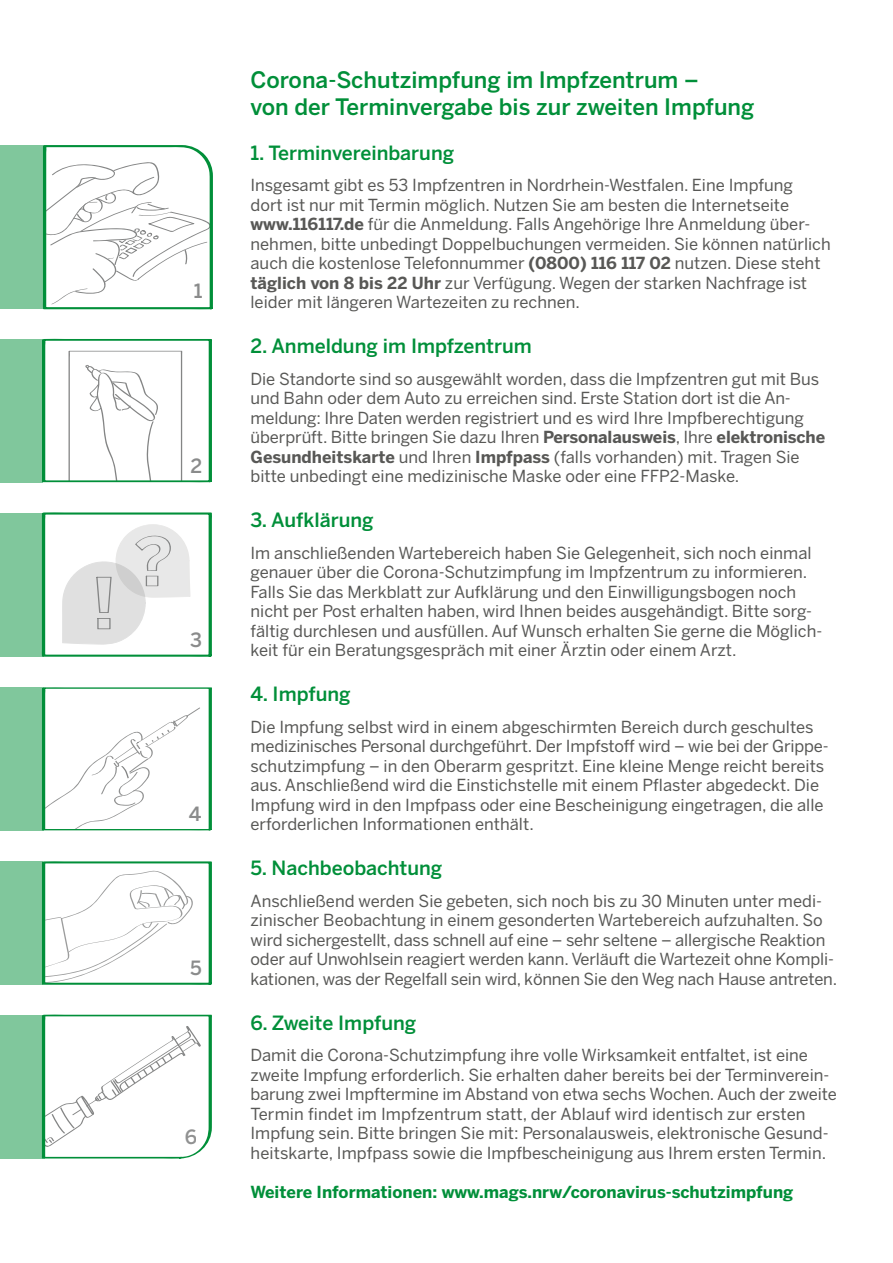
<style>
.page{position:relative;width:893px;height:1263px;background:#fff}
.page>*{position:absolute;margin:0;border:0;box-sizing:border-box;transform-origin:0 0}
.t1{font:500 22.5px/27px "Benton Sans";color:#018f39}
.t2{font:500 19.5px "Benton Sans";color:#018f39}
.t3{font:500 19.5px "Benton Sans";color:rgb(132 133 133/.95)}
.t4{font:16.5px/19.5px "Benton Sans";color:#585856}
.t5{font:700 16.5px "Benton Sans";color:#018f39}
.s1{font-weight:700}
</style>
<div class="page">
<div style="left:0;top:1015px;width:45px;height:143px;background:#80c79c"></div>
<div style="left:0;top:861px;width:43px;height:124px;background:#80c79c"></div>
<div style="left:0;top:687px;width:44px;height:144px;background:#80c79c"></div>
<div style="left:0;top:339px;width:43px;height:143px;background:#80c79c"></div>
<div style="left:0;top:513px;width:44px;height:143px;background:#80c79c"></div>
<svg style="left:42px;top:861px;width:170px;height:124px"></svg>
<svg style="left:42px;top:339px;width:170px;height:144px"></svg>
<svg style="left:42px;top:687px;width:170px;height:144px"></svg>
<svg style="left:42px;top:1014px;width:170px;height:145px"></svg>
<svg style="left:42px;top:512px;width:170px;height:145px"></svg>
<svg style="left:43px;top:145px;width:170px;height:165px"></svg>
<div style="left:0;top:145px;width:45px;height:164px;background:#80c79c"></div>
<p class="t3" style="left:194px;top:280px;width:10px">1</p>
<p class="t3" style="left:190px;top:454px;width:13px">2</p>
<p class="t3" style="left:190px;top:628px;width:13px">3</p>
<p class="t3" style="left:189px;top:803px;width:14px">4</p>
<p class="t3" style="left:190px;top:956px;width:13px">5</p>
<p class="t3" style="left:184px;top:1125px;width:14px">6</p>
<h1 class="t1" style="left:250px;top:66px;width:505px">Corona-Schutzimpfung im Impfzentrum –<br>von der Terminvergabe bis zur zweiten Impfung</h1>
<p class="t2" style="left:250px;top:141px;width:205px">1. Terminvereinbarung</p>
<p class="t4" style="left:250px;top:175px;width:582px">Insgesamt gibt es 53 Impfzentren in Nordrhein-Westfalen. Eine Impfung<br>dort ist nur mit Termin möglich. Nutzen Sie am besten die Internetseite <span class="s1">www.116117.de</span> für die Anmeldung. Falls Angehörige Ihre Anmeldung über&shy;nehmen, bitte unbedingt Doppelbuchungen vermeiden. Sie können natürlich auch die kostenlose Telefonnummer <span class="s1">(0800) 116 117 02</span> nutzen. Diese steht <span class="s1">täglich von 8 bis 22 Uhr</span> zur Verfügung. Wegen der starken Nachfrage ist leider mit längeren Wartezeiten zu rechnen.</p>
<p class="t2" style="left:250px;top:335px;width:283px">2. Anmeldung im Impfzentrum</p>
<p class="t4" style="left:250px;top:369px;width:576px">Die Standorte sind so ausgewählt worden, dass die Impfzentren gut mit Bus und Bahn oder dem Auto zu erreichen sind. Erste Station dort ist die An&shy;meldung: Ihre Daten werden registriert und es wird Ihre Impfberechtigung überprüft. Bitte bringen Sie dazu Ihren <span class="s1">Personalausweis</span>, Ihre <span class="s1">elektronische Gesundheitskarte</span> und Ihren <span class="s1">Impfpass</span> (falls vorhanden) mit. Tragen Sie bitte unbedingt eine medizinische Maske oder eine FFP2-Maske.</p>
<p class="t2" style="left:250px;top:509px;width:125px">3. Aufklärung</p>
<p class="t4" style="left:250px;top:543px;width:573px">Im anschließenden Wartebereich haben Sie Gelegenheit, sich noch einmal genauer über die Corona-Schutzimpfung im Impfzentrum zu informieren.<br>Falls Sie das Merkblatt zur Aufklärung und den Einwilligungsbogen noch nicht per Post erhalten haben, wird Ihnen beides ausgehändigt. Bitte sorg&shy;fältig durchlesen und ausfüllen. Auf Wunsch erhalten Sie gerne die Möglich&shy;keit für ein Beratungsgespräch mit einer Ärztin oder einem Arzt.</p>
<p class="t2" style="left:250px;top:683px;width:102px">4. Impfung</p>
<p class="t4" style="left:250px;top:717px;width:580px">Die Impfung selbst wird in einem abgeschirmten Bereich durch geschultes medizinisches Personal durchgeführt. Der Impfstoff wird – wie bei der Grippe&shy;schutzimpfung – in den Oberarm gespritzt. Eine kleine Menge reicht bereits aus. Anschließend wird die Einstichstelle mit einem Pflaster abgedeckt. Die Impfung wird in den Impfpass oder eine Bescheinigung eingetragen, die alle erforderlichen Informationen enthält.</p>
<p class="t2" style="left:250px;top:857px;width:193px">5. Nachbeobachtung</p>
<p class="t4" style="left:250px;top:891px;width:588px">Anschließend werden Sie gebeten, sich noch bis zu 30 Minuten unter medi&shy;zinischer Beobachtung in einem gesonderten Wartebereich aufzuhalten. So wird sichergestellt, dass schnell auf eine – sehr seltene – allergische Reaktion oder auf Unwohlsein reagiert werden kann. Verläuft die Wartezeit ohne Kompli&shy;kationen, was der Regelfall sein wird, können Sie den Weg nach Hause antreten.</p>
<p class="t2" style="left:250px;top:1011px;width:167px">6. Zweite Impfung</p>
<p class="t4" style="left:250px;top:1045px;width:588px">Damit die Corona-Schutzimpfung ihre volle Wirksamkeit entfaltet, ist eine zweite Impfung erforderlich. Sie erhalten daher bereits bei der Terminverein&shy;barung zwei Impftermine im Abstand von etwa sechs Wochen. Auch der zweite Termin findet im Impfzentrum statt, der Ablauf wird identisch zur ersten Impfung sein. Bitte bringen Sie mit: Personalausweis, elektronische Gesund&shy;heitskarte, Impfpass sowie die Impfbescheinigung aus Ihrem ersten Termin.</p>
<p class="t5" style="left:250px;top:1182px;width:544px">Weitere Informationen: www.mags.nrw/coronavirus-schutzimpfung</p>
</div>
